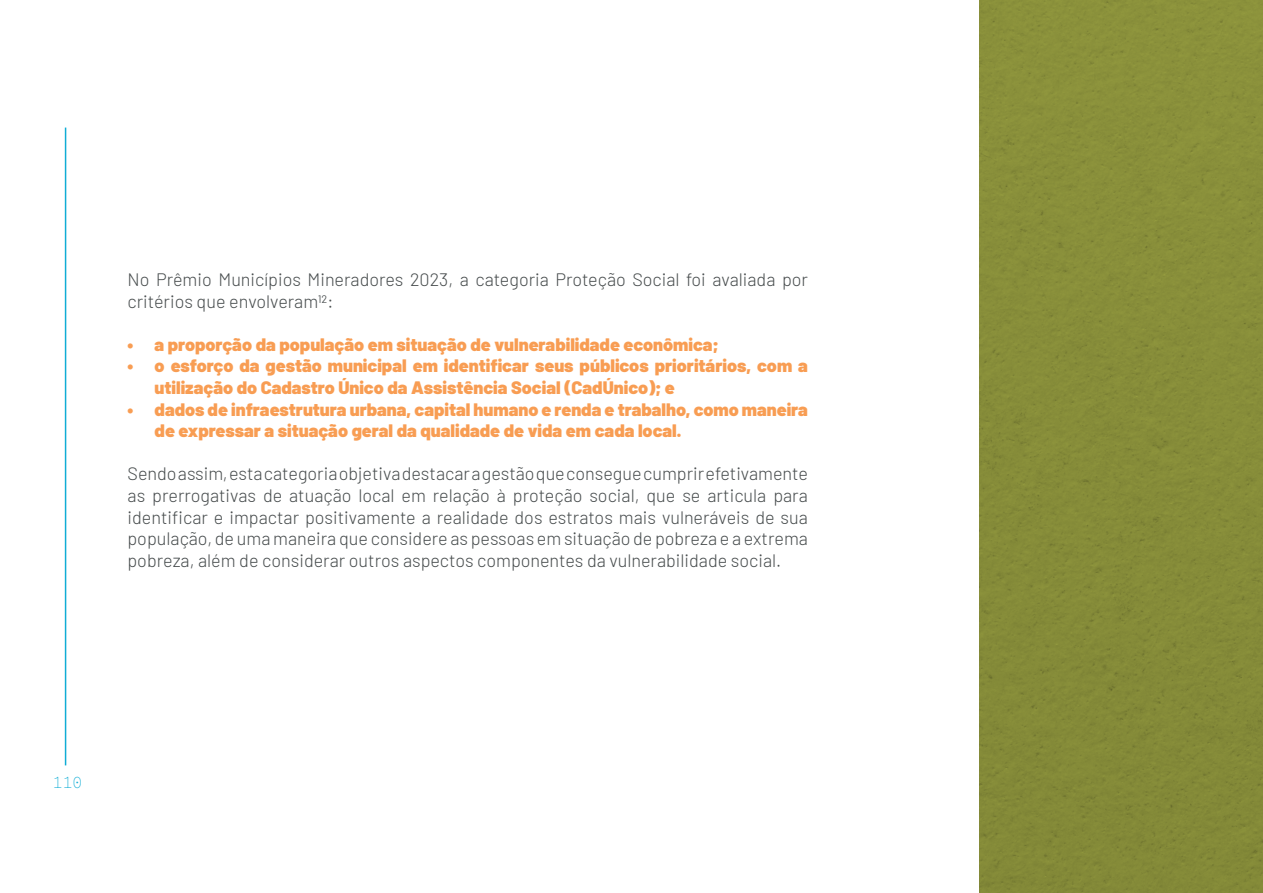
<style>
.page{position:relative;width:1263px;height:893px;background:#fff}
.page>*{position:absolute;margin:0;border:0;box-sizing:border-box;transform-origin:0 0}
.t1{font:300 18px/21.6px "Barlow";color:#474c4d}
.t2{font:900 18px/21.6px "Barlow";color:#f89d53}
.t3{font:200 18px "Sono";color:#10add5}
</style>
<div class="page">
<div style="left:980px;top:0;width:283px;height:893px;background:#868c39"></div>
<hr style="left:65px;top:128px;width:1px;height:637px;background:#10add5">
<p class="t1" style="left:128px;top:267px;width:682px">No Prêmio Municípios Mineradores 2023, a categoria Proteção Social foi avaliada por critérios que envolveram12:</p>
<p class="t2" style="left:128px;top:332px;width:592px">• a proporção da população em situação de vulnerabilidade econômica;</p>
<p class="t2" style="left:155px;top:354px;width:655px;text-indent:-27px">• o esforço da gestão municipal em identificar seus públicos prioritários, com a utilização do Cadastro Único da Assistência Social (CadÚnico); e</p>
<p class="t2" style="left:155px;top:397px;width:655px;text-indent:-27px">• dados de infraestrutura urbana, capital humano e renda e trabalho, como maneira de expressar a situação geral da qualidade de vida em cada local.</p>
<p class="t1" style="left:128px;top:462px;width:682px;text-align:justify">Sendo assim, esta categoria objetiva destacar a gestão que consegue cumprir efetivamente as prerrogativas de atuação local em relação à proteção social, que se articula para identificar e impactar positivamente a realidade dos estratos mais vulneráveis de sua população, de uma maneira que considere as pessoas em situação de pobreza e a extrema pobreza, além de considerar outros aspectos componentes da vulnerabilidade social.</p>
<p class="t3" style="left:52px;top:770px;width:32px">110</p>
</div>
